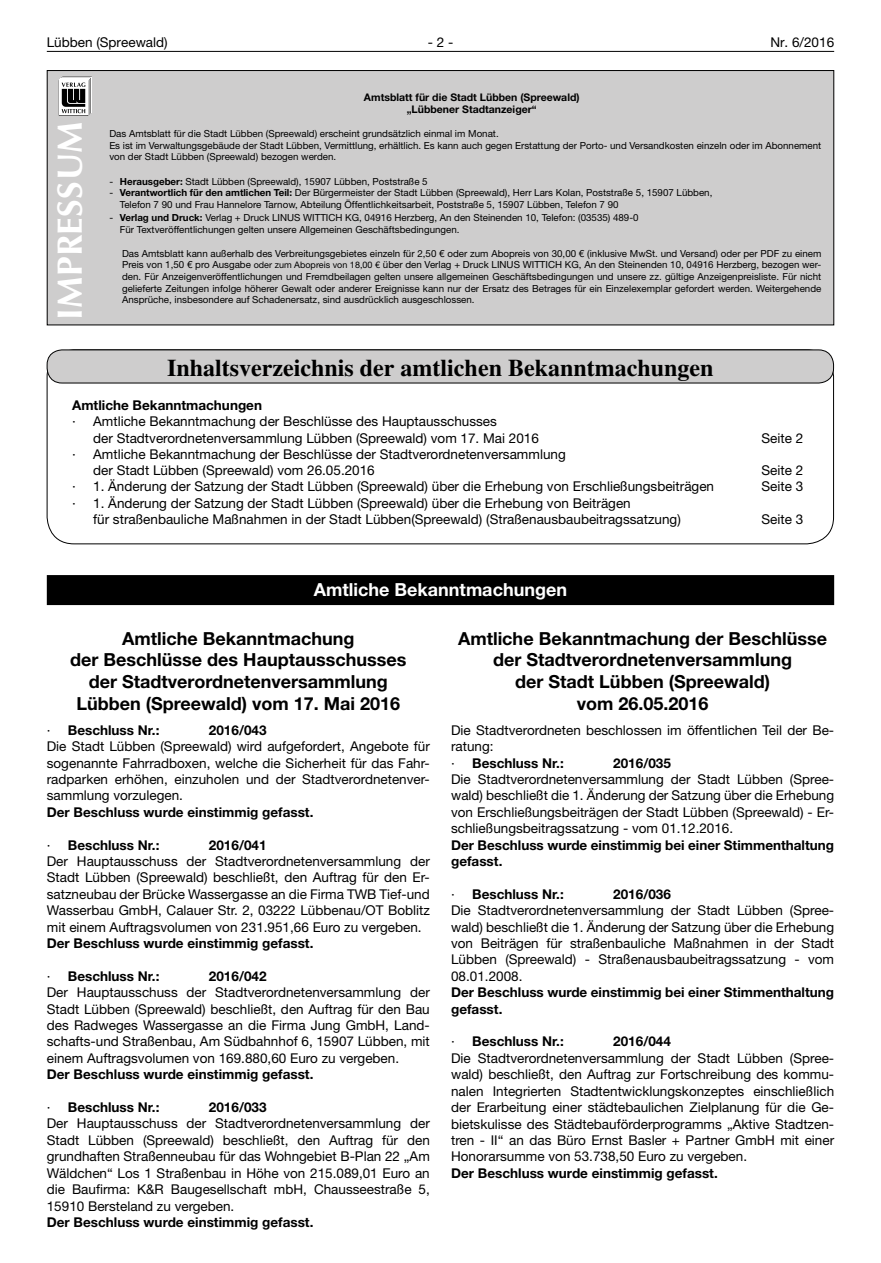
<style>
.page{position:relative;width:881px;height:1263px;background:#fff}
.page>*{position:absolute;margin:0;border:0;box-sizing:border-box;transform-origin:0 0}
.t1{font:700 35.25px "Optima LT";letter-spacing:.01em;color:#fff}
.t2{font:700 24px "Times LT";color:#000}
.t3{font:700 18px/21.8px "Helvetica Neue LT";color:#000;text-align:center}
.t4{font:700 18px "Helvetica Neue LT";color:#fff}
.t5{font:13.5px/16.4px "Helvetica Neue LT";color:#000;text-align:justify}
.t6{font:700 13.5px/16.4px "Helvetica Neue LT";color:#000}
.t7{font:700 10.5px/12.6px "Helvetica Neue LT";color:#000;text-align:center}
.t8{font:9.75px/11.7px "Helvetica Neue LT";color:#000}
.s1{font-weight:700}
.s2{font-size:9px}
.s3{font-weight:400}
</style>
<div class="page">
<hr style="left:47px;top:51px;width:786px;height:1px;background:#000">
<div style="left:47px;top:350px;width:786px;height:33px;background:#cecdcd;border-radius:15px"></div>
<div style="left:47px;top:349px;width:786px;height:34px;border:1px solid #000;border-radius:15px"></div>
<div style="left:47px;top:575px;width:786px;height:30px;background:#000"></div>
<div style="left:47px;top:71px;width:786px;height:254px;background:#cecdcd"></div>
<div style="left:47px;top:70px;width:786px;height:255px;border:1px solid #000"></div>
<svg style="left:59px;top:77px;width:33px;height:39px"></svg>
<p class="t5" style="left:47px;top:34px;width:122px">Lübben (Spreewald)</p>
<p class="t5" style="left:427px;top:34px;width:27px">- 2 -</p>
<p class="t5" style="left:770px;top:34px;width:65px">Nr. 6/2016</p>
<h1 class="t1" style="left:49px;top:320px;width:200px;rotate:-90deg">IMPRESSUM</h1>
<p class="t7" style="left:364px;top:91px;width:217px">Amtsblatt für die Stadt Lübben (Spreewald) „Lübbener Stadtanzeiger“</p>
<p class="t8" style="left:109px;top:127px;width:713px">Das Amtsblatt für die Stadt Lübben (Spreewald) erscheint grundsätzlich einmal im Monat.<br>Es ist im Verwaltungsgebäude der Stadt Lübben, Vermittlung, erhältlich. Es kann auch gegen Erstattung der Porto- und Versandkosten einzeln oder im Abonnement von der Stadt Lübben (Spreewald) bezogen werden.</p>
<p class="t8" style="left:109px;top:175px;width:320px">- <span class="s1">Herausgeber:</span> Stadt Lübben (Spreewald), 15907 Lübben, Poststraße 5</p>
<p class="t8" style="left:120px;top:187px;width:593px;text-indent:-11px">- <span class="s1">Verantwortlich für den amtlichen Teil:</span> Der Bürgermeister der Stadt Lübben (Spreewald), Herr Lars Kolan, Poststraße 5, 15907 Lübben,<br>Telefon 7 90 und Frau Hannelore Tarnow, Abteilung Öffentlichkeitsarbeit, Poststraße 5, 15907 Lübben, Telefon 7 90</p>
<p class="t8" style="left:120px;top:211px;width:520px;line-height:12.6px;text-indent:-11px">- <span class="s1">Verlag und Druck:</span> Verlag + Druck LINUS WITTICH KG, 04916 Herzberg, An den Steinenden 10, Telefon: (03535) 489-0<br>Für Textveröffentlichungen gelten unsere Allgemeinen Geschäftsbedingungen.</p>
<p class="t8" style="left:122px;top:247px;width:700px">Das Amtsblatt kann außerhalb des Verbreitungsgebietes einzeln für 2,50 € oder zum Abopreis von 30,00 € (inklusive MwSt. und Versand) oder per PDF zu einem<br>Preis von 1,50 € pro Ausgabe <span class="s2">oder zum Abopreis von 18,00 €</span> über den Verlag + Druck Linus</p>
<p class="t8" style="left:122px;top:259px;width:700px;text-align:justify;text-indent:442px">KG, An den Steinenden 10, 04916 Herzberg, bezogen wer&shy;den. Für Anzeigenveröffentlichungen und Fremdbeilagen gelten unsere allgemeinen Geschäftsbedingungen und unsere zz. gültige Anzeigenpreisliste. Für nicht gelieferte Zeitungen infolge höherer Gewalt oder anderer Ereignisse kann nur der Ersatz des Betrages für ein Einzelexemplar gefordert werden. Weitergehende Ansprüche, insbesondere auf Schadenersatz, sind ausdrücklich ausgeschlossen.</p>
<p class="t8" style="left:522px;top:259px;width:15px">Wittich</p>
<h2 class="t2" style="left:167px;top:353px;width:548px">Inhaltsverzeichnis der amtlichen Bekanntmachungen</h2>
<p class="t6" style="left:72px;top:397px;width:191px">Amtliche Bekanntmachungen</p>
<p class="t5" style="left:93px;top:413px;width:447px;text-indent:-21px">· Amtliche Bekanntmachung der Beschlüsse des Hauptausschusses<br>der Stadtverordnetenversammlung Lübben (Spreewald) vom 17. Mai 2016</p>
<p class="t5" style="left:761px;top:429px;width:43px">Seite 2</p>
<p class="t5" style="left:93px;top:446px;width:474px;text-indent:-21px">· Amtliche Bekanntmachung der Beschlüsse der Stadtverordnetenversammlung der Stadt Lübben (Spreewald) vom 26.05.2016</p>
<p class="t5" style="left:761px;top:462px;width:43px">Seite 2</p>
<p class="t5" style="left:72px;top:478px;width:643px">· 1. Änderung der Satzung der Stadt Lübben (Spreewald) über die Erhebung von Erschließungsbeiträgen</p>
<p class="t5" style="left:761px;top:478px;width:43px">Seite 3</p>
<p class="t5" style="left:93px;top:494px;width:589px;text-indent:-21px">· 1. Änderung der Satzung der Stadt Lübben (Spreewald) über die Erhebung von Beiträgen<br>für straßenbauliche Maßnahmen in der Stadt Lübben(Spreewald) (Straßenausbaubeitragssatzung)</p>
<p class="t5" style="left:761px;top:510px;width:43px">Seite 3</p>
<h3 class="t4" style="left:314px;top:579px;width:254px">Amtliche Bekanntmachungen</h3>
<h3 class="t3" style="left:70px;top:627px;width:338px">Amtliche Bekanntmachung<br>der Beschlüsse des Hauptausschusses der Stadtverordnetenversammlung Lübben (Spreewald) vom 17. Mai 2016</h3>
<p class="t6" style="left:47px;top:721px;width:114px"><span class="s3">·</span> Beschluss Nr.:</p>
<p class="t6" style="left:209px;top:721px;width:59px">2016/043</p>
<p class="t5" style="left:47px;top:738px;width:384px">Die Stadt Lübben (Spreewald) wird aufgefordert, Angebote für sogenannte Fahrradboxen, welche die Sicherheit für das Fahr&shy;radparken erhöhen, einzuholen und der Stadtverordnetenver&shy;sammlung vorzulegen.</p>
<p class="t6" style="left:47px;top:803px;width:268px">Der Beschluss wurde einstimmig gefasst.</p>
<p class="t6" style="left:47px;top:836px;width:114px"><span class="s3">·</span> Beschluss Nr.:</p>
<p class="t6" style="left:209px;top:836px;width:59px">2016/041</p>
<p class="t5" style="left:47px;top:853px;width:384px">Der Hauptausschuss der Stadtverordnetenversammlung der Stadt Lübben (Spreewald) beschließt, den Auftrag für den Er&shy;satzneubau der Brücke Wassergasse an die Firma TWB Tief-und Wasserbau GmbH, Calauer Str. 2, 03222 Lübbenau/OT Boblitz mit einem Auftragsvolumen von 231.951,66 Euro zu vergeben.</p>
<p class="t6" style="left:47px;top:935px;width:268px">Der Beschluss wurde einstimmig gefasst.</p>
<p class="t6" style="left:47px;top:967px;width:114px"><span class="s3">·</span> Beschluss Nr.:</p>
<p class="t6" style="left:209px;top:967px;width:59px">2016/042</p>
<p class="t5" style="left:47px;top:984px;width:384px">Der Hauptausschuss der Stadtverordnetenversammlung der Stadt Lübben (Spreewald) beschließt, den Auftrag für den Bau des Radweges Wassergasse an die Firma Jung GmbH, Land&shy;schafts-und Straßenbau, Am Südbahnhof 6, 15907 Lübben, mit einem Auftragsvolumen von 169.880,60 Euro zu vergeben.</p>
<p class="t6" style="left:47px;top:1066px;width:268px">Der Beschluss wurde einstimmig gefasst.</p>
<p class="t6" style="left:47px;top:1099px;width:114px"><span class="s3">·</span> Beschluss Nr.:</p>
<p class="t6" style="left:209px;top:1099px;width:59px">2016/033</p>
<p class="t5" style="left:47px;top:1115px;width:384px">Der Hauptausschuss der Stadtverordnetenversammlung der Stadt Lübben (Spreewald) beschließt, den Auftrag für den grundhaften Straßenneubau für das Wohngebiet B-Plan 22 „Am Wäldchen“ Los 1 Straßenbau in Höhe von 215.089,01 Euro an die Baufirma: K&amp;R Baugesellschaft mbH, Chausseestraße 5, 15910 Bersteland zu vergeben.</p>
<p class="t6" style="left:47px;top:1213px;width:268px">Der Beschluss wurde einstimmig gefasst.</p>
<h3 class="t3" style="left:458px;top:627px;width:370px">Amtliche Bekanntmachung der Beschlüsse der Stadtverordnetenversammlung<br>der Stadt Lübben (Spreewald)<br>vom 26.05.2016</h3>
<p class="t5" style="left:451px;top:722px;width:384px;text-align:left">Die Stadtverordneten beschlossen im öffentlichen Teil der Be&shy;ratung:<br>· <span class="s1">Beschluss Nr.:</span></p>
<p class="t6" style="left:613px;top:754px;width:59px">2016/035</p>
<p class="t5" style="left:451px;top:771px;width:384px">Die Stadtverordnetenversammlung der Stadt Lübben (Spree&shy;wald) beschließt die 1. Änderung der Satzung über die Erhebung von Erschließungsbeiträgen der Stadt Lübben (Spreewald) - Er&shy;schließungsbeitragssatzung - vom 01.12.2016.</p>
<p class="t6" style="left:451px;top:836px;width:384px">Der Beschluss wurde einstimmig bei einer Stimmenthaltung gefasst.</p>
<p class="t6" style="left:451px;top:885px;width:114px"><span class="s3">·</span> Beschluss Nr.:</p>
<p class="t6" style="left:613px;top:885px;width:59px">2016/036</p>
<p class="t5" style="left:451px;top:902px;width:384px">Die Stadtverordnetenversammlung der Stadt Lübben (Spree&shy;wald) beschließt die 1. Änderung der Satzung über die Erhebung von Beiträgen für straßenbauliche Maßnahmen in der Stadt Lübben (Spreewald) - Straßenausbaubeitragssatzung - vom 08.01.2008.</p>
<p class="t6" style="left:451px;top:984px;width:384px">Der Beschluss wurde einstimmig bei einer Stimmenthaltung gefasst.</p>
<p class="t6" style="left:451px;top:1033px;width:114px"><span class="s3">·</span> Beschluss Nr.:</p>
<p class="t6" style="left:613px;top:1033px;width:59px">2016/044</p>
<p class="t5" style="left:451px;top:1050px;width:384px">Die Stadtverordnetenversammlung der Stadt Lübben (Spree&shy;wald) beschließt, den Auftrag zur Fortschreibung des kommu&shy;nalen Integrierten Stadtentwicklungskonzeptes einschließlich der Erarbeitung einer städtebaulichen Zielplanung für die Ge&shy;bietskulisse des Städtebauförderprogramms „Aktive Stadtzen&shy;tren - II“ an das Büro Ernst Basler + Partner GmbH mit einer Honorarsumme von 53.738,50 Euro zu vergeben.</p>
<p class="t6" style="left:451px;top:1164px;width:268px">Der Beschluss wurde einstimmig gefasst.</p>
</div>
